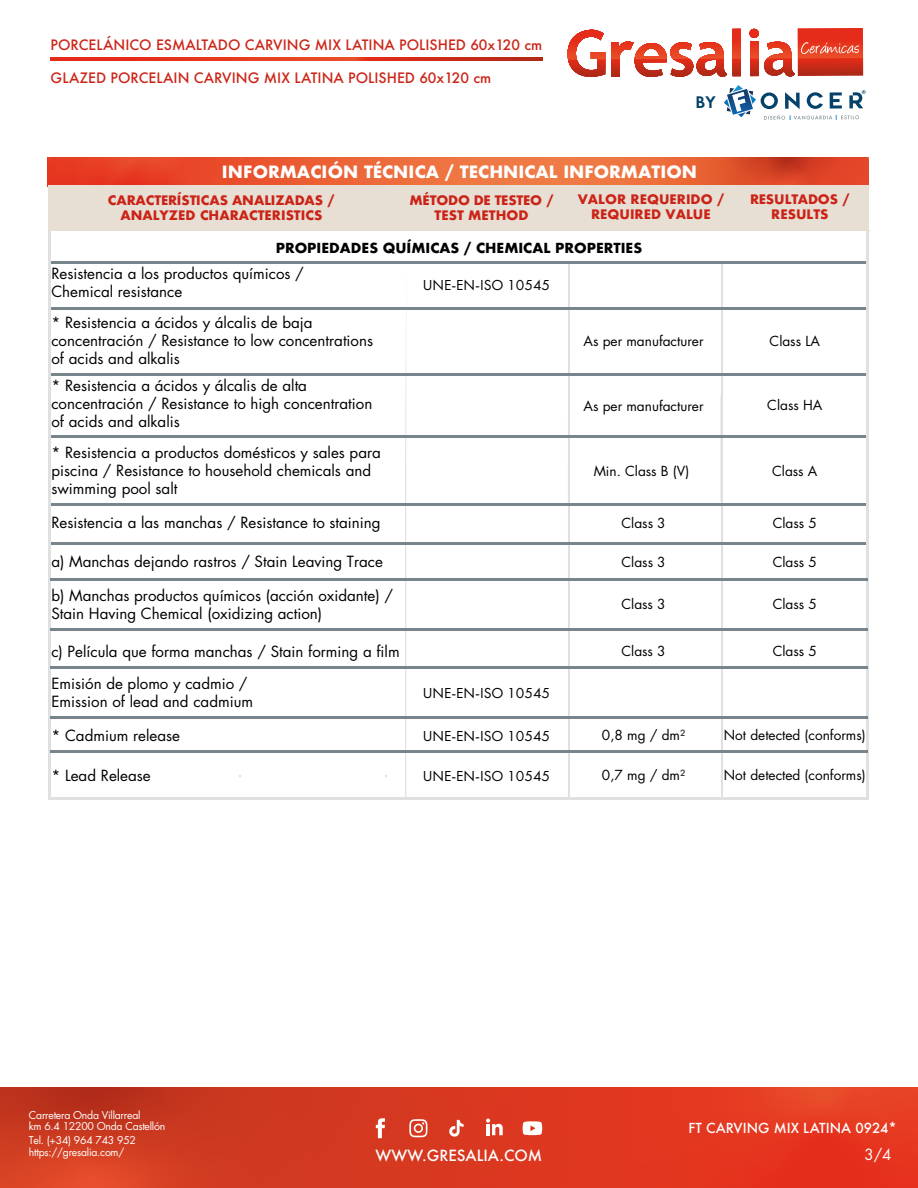
<style>
.page{position:relative;width:918px;height:1188px;background:#fff}
.page>*{position:absolute;margin:0;border:0;box-sizing:border-box;transform-origin:0 0}
.t1{font:600 17.55px "Futura PT";color:#05426a}
.t2{font:700 16.5px "Futura";color:#fff}
.t3{font:15px/18px "Futura";color:#000}
.t4{font:15px "Futura PT";color:#000}
.t5{font:500 15px "Futura";color:#fff}
.t6{font:15px "Futura";color:#fff}
.t7{font:500 13.95px "Futura";color:#cc2518}
.t8{font:13.5px "Futura";color:#000}
.t9{font:700 13.5px "Futura";color:#000}
.t10{font:500 13.5px "Futura";color:#fff}
.t11{font:700 12.75px/15.3px "Futura";color:#cc2317;text-align:center}
.t12{font:10.5px/10.8px "Futura";letter-spacing:-.025em;color:#fff}
</style>
<div class="page">
<svg style="left:0;top:1087px;width:918px;height:101px;background:#d83820"></svg>
<svg style="left:376px;top:1118px;width:9px;height:20px"></svg>
<svg style="left:409px;top:1119px;width:18px;height:18px"></svg>
<svg style="left:486px;top:1119px;width:17px;height:16px"></svg>
<svg style="left:523px;top:1121px;width:19px;height:14px"></svg>
<svg style="left:447px;top:1120px;width:17px;height:17px"></svg>
<svg style="left:567px;top:30px;width:38px;height:47px"></svg>
<svg style="left:798px;top:28px;width:65px;height:1px"></svg>
<svg style="left:611px;top:29px;width:255px;height:91px"></svg>
<svg style="left:50px;top:58px;width:492px;height:3px"></svg>
<svg style="left:48px;top:157px;width:821px;height:28px;background:#e75b32"></svg>
<hr style="left:48px;top:797px;width:821px;height:3px;background:#e0e0e0">
<hr style="left:568px;top:262px;width:2px;height:239px;background:#e0e0e0">
<hr style="left:721px;top:262px;width:1px;height:536px;background:#e0e0e0">
<svg style="left:405px;top:307px;width:1px;height:490px"></svg>
<hr style="left:568px;top:467px;width:2px;height:333px;background:#e0e0e0">
<hr style="left:50px;top:261px;width:817px;height:3px;background:#78858d">
<hr style="left:50px;top:308px;width:817px;height:2px;background:#78858d">
<hr style="left:50px;top:373px;width:817px;height:3px;background:#78858d">
<hr style="left:50px;top:435px;width:817px;height:3px;background:#78858d">
<hr style="left:50px;top:503px;width:817px;height:2px;background:#78858d">
<hr style="left:50px;top:543px;width:817px;height:2px;background:#78858d">
<hr style="left:867px;top:231px;width:2px;height:569px;background:#e0e0e0">
<hr style="left:48px;top:231px;width:2px;height:569px;background:#e0e0e0">
<hr style="left:50px;top:578px;width:817px;height:3px;background:#78858d">
<hr style="left:50px;top:629px;width:817px;height:2px;background:#78858d">
<hr style="left:50px;top:667px;width:817px;height:2px;background:#78858d">
<hr style="left:50px;top:717px;width:817px;height:2px;background:#78858d">
<hr style="left:50px;top:750px;width:817px;height:3px;background:#78858d">
<div style="left:48px;top:185px;width:821px;height:46px;background:#e7dfd4"></div>
<p class="t7" style="left:51px;top:35px;width:493px">PORCELÁNICO ESMALTADO CARVING MIX LATINA POLISHED 60x120 cm</p>
<p class="t7" style="left:51px;top:68px;width:442px">GLAZED PORCELAIN CARVING MIX LATINA POLISHED 60x120 cm</p>
<p class="t1" style="left:696px;top:92px;width:22px">BY</p>
<p class="t2" style="left:222px;top:160px;width:477px">INFORMACIÓN TÉCNICA / TECHNICAL INFORMATION</p>
<p class="t11" style="left:108px;top:192px;width:228px">CARACTERÍSTICAS ANALIZADAS /<br>ANALYZED CHARACTERISTICS</p>
<p class="t11" style="left:409px;top:192px;width:146px">MÉTODO DE TESTEO /<br>TEST METHOD</p>
<p class="t11" style="left:578px;top:191px;width:148px">VALOR REQUERIDO /<br>REQUIRED VALUE</p>
<p class="t11" style="left:750px;top:191px;width:101px">RESULTADOS /<br>RESULTS</p>
<p class="t9" style="left:276px;top:238px;width:368px">PROPIEDADES QUÍMICAS / CHEMICAL PROPERTIES</p>
<p class="t3" style="left:51px;top:265px;width:254px">Resistencia a los productos químicos /<br>Chemical resistance</p>
<p class="t4" style="left:423px;top:276px;width:129px">UNE-EN-ISO 10545</p>
<p class="t3" style="left:51px;top:313px;width:323px">* Resistencia a ácidos y álcalis de baja concentración / Resistance to low concentrations of acids and alkalis</p>
<p class="t8" style="left:584px;top:333px;width:122px">As per manufacturer</p>
<p class="t8" style="left:770px;top:332px;width:52px">Class LA</p>
<p class="t3" style="left:51px;top:377px;width:323px">* Resistencia a ácidos y álcalis de alta concentración / Resistance to high concentration of acids and alkalis</p>
<p class="t3" style="left:51px;top:444px;width:331px">* Resistencia a productos domésticos y sales para piscina / Resistance to household chemicals and swimming pool salt</p>
<p class="t8" style="left:584px;top:397px;width:122px">As per manufacturer</p>
<p class="t8" style="left:767px;top:397px;width:57px">Class HA</p>
<p class="t8" style="left:594px;top:462px;width:97px">Min. Class B (V)</p>
<p class="t8" style="left:772px;top:462px;width:47px">Class A</p>
<p class="t3" style="left:51px;top:514px;width:331px">Resistencia a las manchas / Resistance to staining</p>
<p class="t8" style="left:621px;top:514px;width:46px">Class 3</p>
<p class="t8" style="left:773px;top:514px;width:46px">Class 5</p>
<p class="t3" style="left:51px;top:553px;width:333px">a) Manchas dejando rastros / Stain Leaving Trace</p>
<p class="t8" style="left:621px;top:553px;width:46px">Class 3</p>
<p class="t8" style="left:773px;top:553px;width:46px">Class 5</p>
<p class="t8" style="left:621px;top:596px;width:46px">Class 3</p>
<p class="t3" style="left:51px;top:586px;width:343px">b) Manchas productos químicos (acción oxidante) /<br>Stain Having Chemical (oxidizing action)</p>
<p class="t8" style="left:773px;top:596px;width:46px">Class 5</p>
<p class="t3" style="left:51px;top:642px;width:350px">c) Película que forma manchas / Stain forming a film</p>
<p class="t8" style="left:621px;top:643px;width:46px">Class 3</p>
<p class="t8" style="left:773px;top:643px;width:46px">Class 5</p>
<p class="t4" style="left:423px;top:684px;width:129px">UNE-EN-ISO 10545</p>
<p class="t3" style="left:51px;top:674px;width:203px">Emisión de plomo y cadmio /<br>Emission of lead and cadmium</p>
<p class="t3" style="left:51px;top:726px;width:130px">* Cadmium release</p>
<p class="t4" style="left:423px;top:727px;width:129px">UNE-EN-ISO 10545</p>
<p class="t8" style="left:602px;top:726px;width:85px">0,8 mg / dm²</p>
<p class="t8" style="left:724px;top:726px;width:143px">Not detected (conforms)</p>
<p class="t3" style="left:51px;top:766px;width:101px">* Lead Release</p>
<p class="t4" style="left:423px;top:767px;width:129px">UNE-EN-ISO 10545</p>
<p class="t8" style="left:602px;top:767px;width:85px">0,7 mg / dm²</p>
<p class="t8" style="left:724px;top:767px;width:143px">Not detected (conforms)</p>
<p class="t12" style="left:29px;top:1110px;width:138px">Carretera Onda Villarreal<br>km 6.4 12200 Onda Castellón</p>
<p class="t12" style="left:29px;top:1134px;width:109px;line-height:12.6px">Tel. (+34) 964 743 952 https://gresalia.com/</p>
<p class="t5" style="left:376px;top:1145px;width:168px">WWW.GRESALIA.COM</p>
<p class="t10" style="left:689px;top:1119px;width:210px">FT CARVING MIX LATINA 0924*</p>
<p class="t6" style="left:864px;top:1145px;width:29px">3/4</p>
</div>
